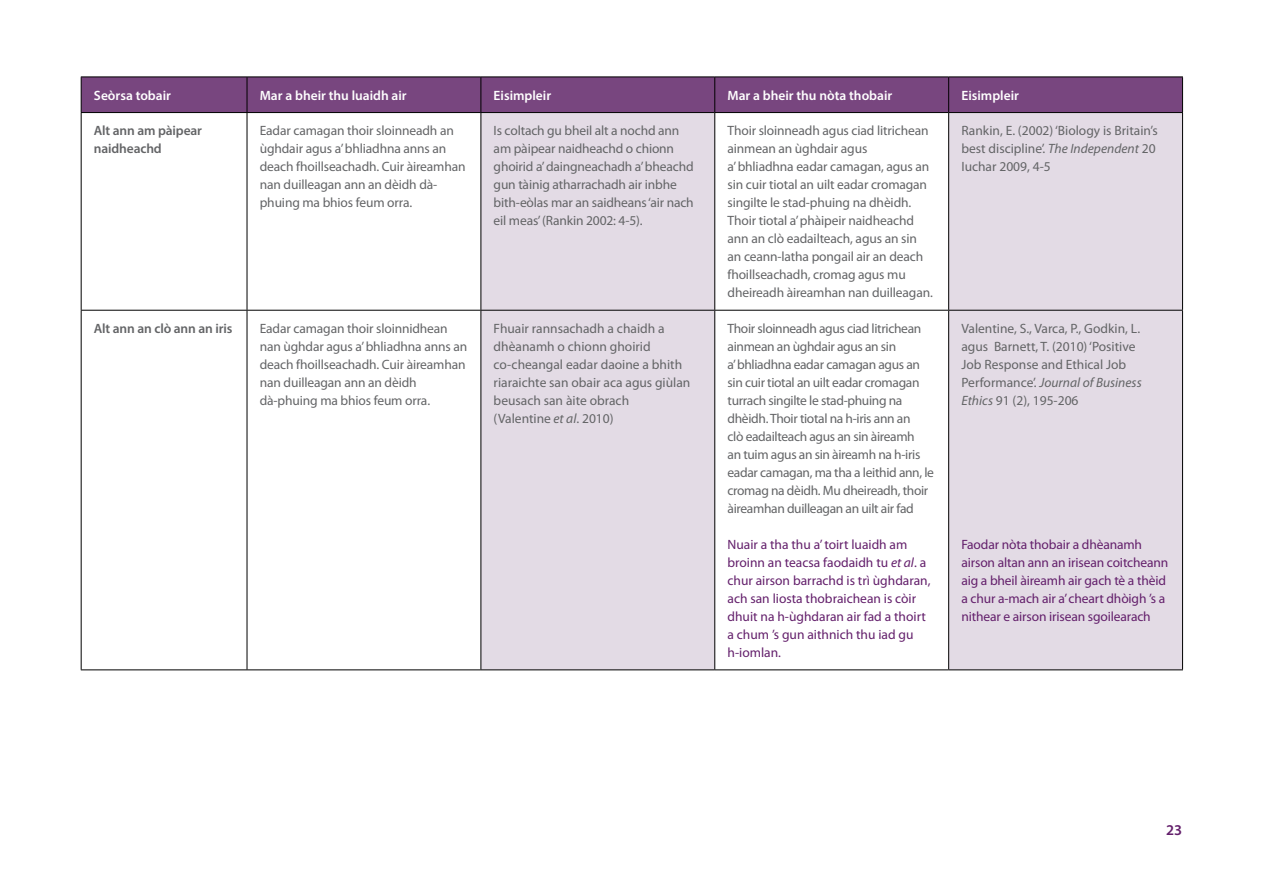
<style>
.page{position:relative;width:1263px;height:893px;background:#fff}
.page>*{position:absolute;margin:0;border:0;box-sizing:border-box;transform-origin:0 0}
.t1{font:600 15px "Myriad Pro";color:#631f6b}
.t2{font:13.5px/18px "Myriad Pro";letter-spacing:-.01em;color:#636466}
.t3{font:13.5px/18px "Myriad Pro";letter-spacing:-.005em;color:#631f6b}
.t4{font:600 13.5px "Myriad Pro";color:#fff}
.t5{font:600 13.5px/18px "Myriad Pro";letter-spacing:-.01em;color:#636466}
.s1{font-style:italic}
</style>
<div class="page">
<div style="left:82px;top:78px;width:1100px;height:34px;background:#78467f"></div>
<svg style="left:481px;top:113px;width:701px;height:556px;fill:#e3dbe5"></svg>
<hr style="left:81px;top:77px;width:166px;height:1px;background:#000">
<hr style="left:81px;top:77px;width:1px;height:35px;background:#000">
<hr style="left:247px;top:77px;width:234px;height:1px;background:#000">
<hr style="left:247px;top:77px;width:1px;height:35px;background:#000">
<hr style="left:481px;top:77px;width:234px;height:1px;background:#000">
<hr style="left:480px;top:77px;width:1px;height:35px;background:#000">
<hr style="left:715px;top:77px;width:234px;height:1px;background:#000">
<hr style="left:714px;top:77px;width:1px;height:35px;background:#000">
<hr style="left:949px;top:77px;width:234px;height:1px;background:#000">
<hr style="left:948px;top:77px;width:1px;height:35px;background:#000">
<hr style="left:1182px;top:77px;width:1px;height:35px;background:#000">
<hr style="left:81px;top:112px;width:166px;height:1px;background:#000">
<hr style="left:81px;top:113px;width:1px;height:197px;background:#000">
<hr style="left:247px;top:112px;width:234px;height:1px;background:#000">
<hr style="left:247px;top:113px;width:1px;height:197px;background:#000">
<hr style="left:481px;top:112px;width:234px;height:1px;background:#000">
<hr style="left:480px;top:113px;width:1px;height:197px;background:#000">
<hr style="left:715px;top:112px;width:234px;height:1px;background:#000">
<hr style="left:714px;top:113px;width:1px;height:197px;background:#000">
<hr style="left:949px;top:112px;width:234px;height:1px;background:#000">
<hr style="left:948px;top:113px;width:1px;height:197px;background:#000">
<hr style="left:1182px;top:113px;width:1px;height:197px;background:#000">
<hr style="left:81px;top:310px;width:166px;height:1px;background:#000">
<hr style="left:81px;top:311px;width:1px;height:358px;background:#000">
<hr style="left:247px;top:310px;width:234px;height:1px;background:#000">
<hr style="left:247px;top:311px;width:1px;height:358px;background:#000">
<hr style="left:481px;top:310px;width:234px;height:1px;background:#000">
<hr style="left:480px;top:311px;width:1px;height:358px;background:#000">
<hr style="left:715px;top:310px;width:234px;height:1px;background:#000">
<hr style="left:714px;top:311px;width:1px;height:358px;background:#000">
<hr style="left:949px;top:310px;width:234px;height:1px;background:#000">
<hr style="left:948px;top:311px;width:1px;height:358px;background:#000">
<hr style="left:1182px;top:311px;width:1px;height:358px;background:#000">
<hr style="left:81px;top:669px;width:166px;height:1px;background:#000">
<hr style="left:247px;top:669px;width:234px;height:1px;background:#000">
<hr style="left:481px;top:669px;width:234px;height:1px;background:#000">
<hr style="left:715px;top:669px;width:234px;height:1px;background:#000">
<hr style="left:949px;top:669px;width:234px;height:1px;background:#000">
<p class="t4" style="left:94px;top:87px;width:79px">Seòrsa tobair</p>
<p class="t4" style="left:260px;top:87px;width:148px">Mar a bheir thu luaidh air</p>
<p class="t4" style="left:494px;top:87px;width:59px">Eisimpleir</p>
<p class="t4" style="left:727px;top:87px;width:166px">Mar a bheir thu nòta thobair</p>
<p class="t4" style="left:961px;top:87px;width:59px">Eisimpleir</p>
<p class="t5" style="left:94px;top:122px;width:110px">Alt ann am pàipear naidheachd</p>
<p class="t2" style="left:260px;top:122px;width:207px">Eadar camagan thoir sloinneadh an ùghdair agus a’ bhliadhna anns an deach fhoillseachadh. Cuir àireamhan nan duilleagan ann an dèidh dà&shy;phuing ma bhios feum orra.</p>
<p class="t2" style="left:494px;top:122px;width:202px">Is coltach gu bheil alt a nochd ann am pàipear naidheachd o chionn ghoirid a’ daingneachadh a’ bheachd gun tàinig atharrachadh air inbhe bith-eòlas mar an saidheans ‘air nach eil meas’ (Rankin 2002: 4-5).</p>
<p class="t2" style="left:727px;top:122px;width:207px">Thoir sloinneadh agus ciad litrichean ainmean an ùghdair agus<br>a’ bhliadhna eadar camagan, agus an sin cuir tiotal an uilt eadar cromagan singilte le stad-phuing na dhèidh.<br>Thoir tiotal a’ phàipeir naidheachd ann an clò eadailteach, agus an sin an ceann-latha pongail air an deach fhoillseachadh, cromag agus mu dheireadh àireamhan nan duilleagan.</p>
<p class="t2" style="left:961px;top:122px;width:198px">Rankin, E. (2002) ‘Biology is Britain’s best discipline’. <span class="s1">The Independent</span> 20<br>Iuchar 2009, 4-5</p>
<p class="t5" style="left:94px;top:319px;width:140px">Alt ann an clò ann an iris</p>
<p class="t2" style="left:260px;top:319px;width:209px">Eadar camagan thoir sloinnidhean nan ùghdar agus a’ bhliadhna anns an deach fhoillseachadh. Cuir àireamhan nan duilleagan ann an dèidh dà-phuing ma bhios feum orra.</p>
<p class="t2" style="left:494px;top:319px;width:198px">Fhuair rannsachadh a chaidh a dhèanamh o chionn ghoirid co-cheangal eadar daoine a bhith riaraichte san obair aca agus giùlan beusach san àite obrach<br>(Valentine <span class="s1">et al</span>. 2010)</p>
<p class="t2" style="left:727px;top:319px;width:208px">Thoir sloinneadh agus ciad litrichean ainmean an ùghdair agus an sin<br>a’ bhliadhna eadar camagan agus an sin cuir tiotal an uilt eadar cromagan turrach singilte le stad-phuing na dhèidh. Thoir tiotal na h-iris ann an<br>clò eadailteach agus an sin àireamh<br>an tuim agus an sin àireamh na h-iris eadar camagan, ma tha a leithid ann, le cromag na dèidh. Mu dheireadh, thoir àireamhan duilleagan an uilt air fad</p>
<p class="t3" style="left:727px;top:535px;width:205px">Nuair a tha thu a’ toirt luaidh am broinn an teacsa faodaidh tu <span class="s1">et al</span>. a chur airson barrachd is trì ùghdaran, ach san liosta thobraichean is còir dhuit na h-ùghdaran air fad a thoirt a chum ’s gun aithnich thu iad gu h-iomlan.</p>
<p class="t2" style="left:961px;top:319px;width:182px">Valentine, S., Varca, P., Godkin, L. agus Barnett, T. (2010) ‘Positive<br>Job Response and Ethical Job<br>Performance’. <span class="s1">Journal of Business<br>Ethics</span> 91 (2), 195-206</p>
<p class="t3" style="left:961px;top:535px;width:208px">Faodar nòta thobair a dhèanamh airson altan ann an irisean coitcheann aig a bheil àireamh air gach tè a thèid a chur a-mach air a’ cheart dhòigh ’s a nithear e airson irisean sgoilearach</p>
<p class="t1" style="left:1166px;top:820px;width:18px">23</p>
</div>
